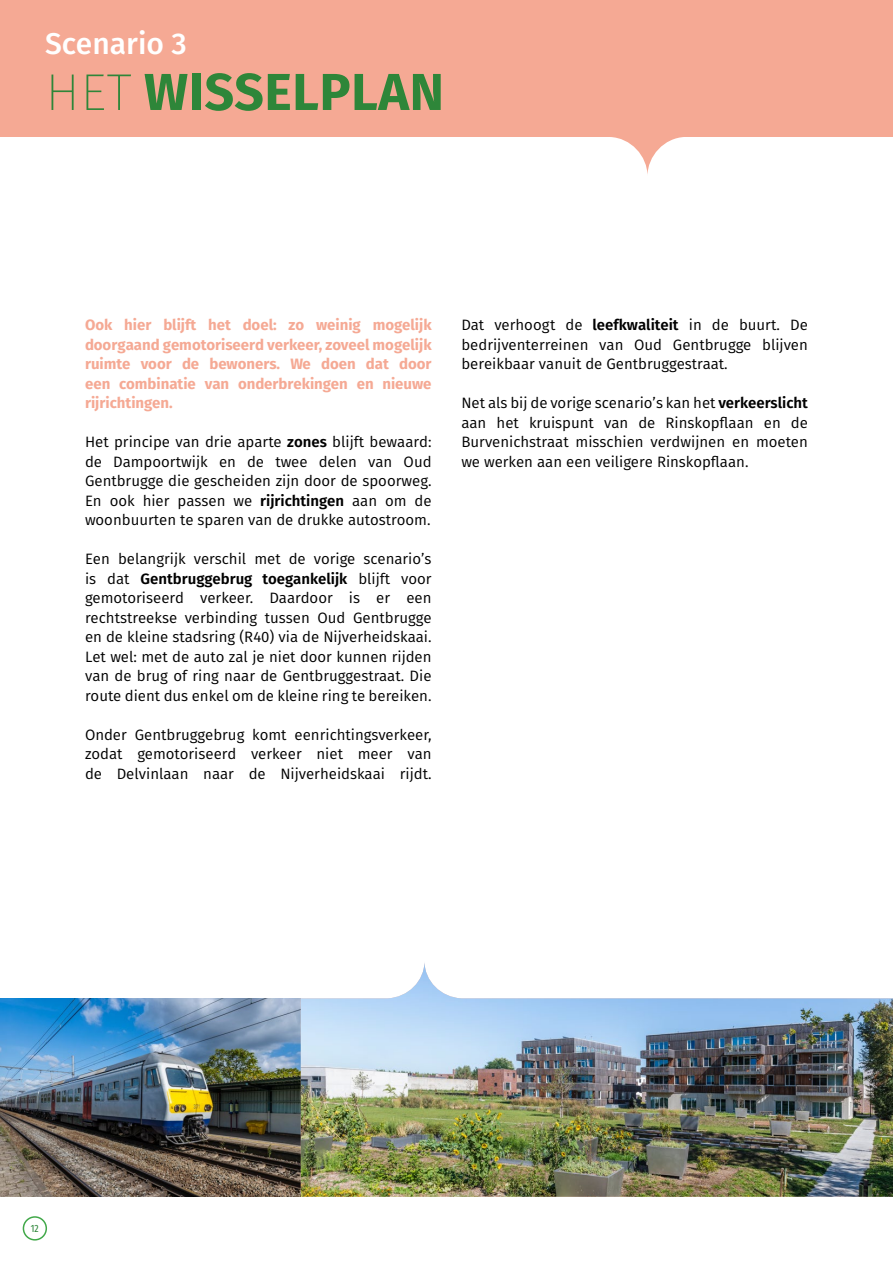
<style>
.page{position:relative;width:893px;height:1263px;background:#fff}
.page>*{position:absolute;margin:0;border:0;box-sizing:border-box;transform-origin:0 0}
.t1{font:700 52.05px "Fira Sans";letter-spacing:.01em;color:#2e8639}
.t2{font:500 30px "Fira Sans";color:#fff}
.t3{font:15px/19.5px "Fira Sans";color:#000;text-align:justify}
.t4{font:700 15px/19.5px "Fira Sans";color:#f5a994;text-align:justify}
.t5{font:10.5px "Fira Sans Compressed";color:#2e8639}
.s1{font-weight:200}
.s2{font-weight:600}
</style>
<div class="page">
<div style="left:0;top:0;width:893px;height:137px;background:#f5a994"></div>
<svg style="left:612px;top:137px;width:71px;height:37px"></svg>
<img style="left:0;top:998px;width:301px;height:199px">
<img style="left:301px;top:963px;width:592px;height:234px">
<div style="left:23px;top:1216px;width:24px;height:24px;border:2px solid #41a849;border-radius:50%"></div>
<h2 class="t2" style="left:45px;top:22px;width:143px">Scenario 3</h2>
<h1 class="t1" style="left:45px;top:55px;width:400px"><span class="s1">HET</span> WISSELPLAN</h1>
<p class="t4" style="left:85px;top:315px;width:348px">Ook hier blijft het doel: zo weinig mogelijk doorgaand gemotoriseerd verkeer, zoveel mogelijk ruimte voor de bewoners. We doen dat door een combinatie van onderbrekingen en nieuwe rijrichtingen.</p>
<p class="t3" style="left:85px;top:432px;width:348px">Het principe van drie aparte <span class="s2">zones</span> blijft bewaard: de Dampoortwijk en de twee delen van Oud Gentbrugge die gescheiden zijn door de spoorweg.<br>En ook hier passen we <span class="s2">rijrichtingen</span> aan om de woonbuurten te sparen van de drukke autostroom.</p>
<p class="t3" style="left:85px;top:549px;width:348px">Een belangrijk verschil met de vorige scenario’s is dat <span class="s2">Gentbruggebrug toegankelijk</span> blijft voor gemotoriseerd verkeer. Daardoor is er een rechtstreekse verbinding tussen Oud Gentbrugge en de kleine stadsring (R40) via de Nijverheidskaai.<br>Let wel: met de auto zal je niet door kunnen rijden van de brug of ring naar de Gentbruggestraat. Die route dient dus enkel om de kleine ring te bereiken.</p>
<p class="t3" style="left:85px;top:725px;width:348px">Onder Gentbruggebrug komt eenrichtingsverkeer, zodat gemotoriseerd verkeer niet meer van de Delvinlaan naar de Nijverheidskaai rijdt.</p>
<p class="t3" style="left:461px;top:315px;width:348px">Dat verhoogt de <span class="s2">leefkwaliteit</span> in de buurt. De bedrijventerreinen van Oud Gentbrugge blijven bereikbaar vanuit de Gentbruggestraat.</p>
<p class="t3" style="left:461px;top:393px;width:348px">Net als bij de vorige scenario’s kan het <span class="s2">verkeerslicht </span>aan het kruispunt van de Rinskopflaan en de Burvenichstraat misschien verdwijnen en moeten we werken aan een veiligere Rinskopflaan.</p>
<p class="t5" style="left:31px;top:1220px;width:9px">12</p>
</div>
